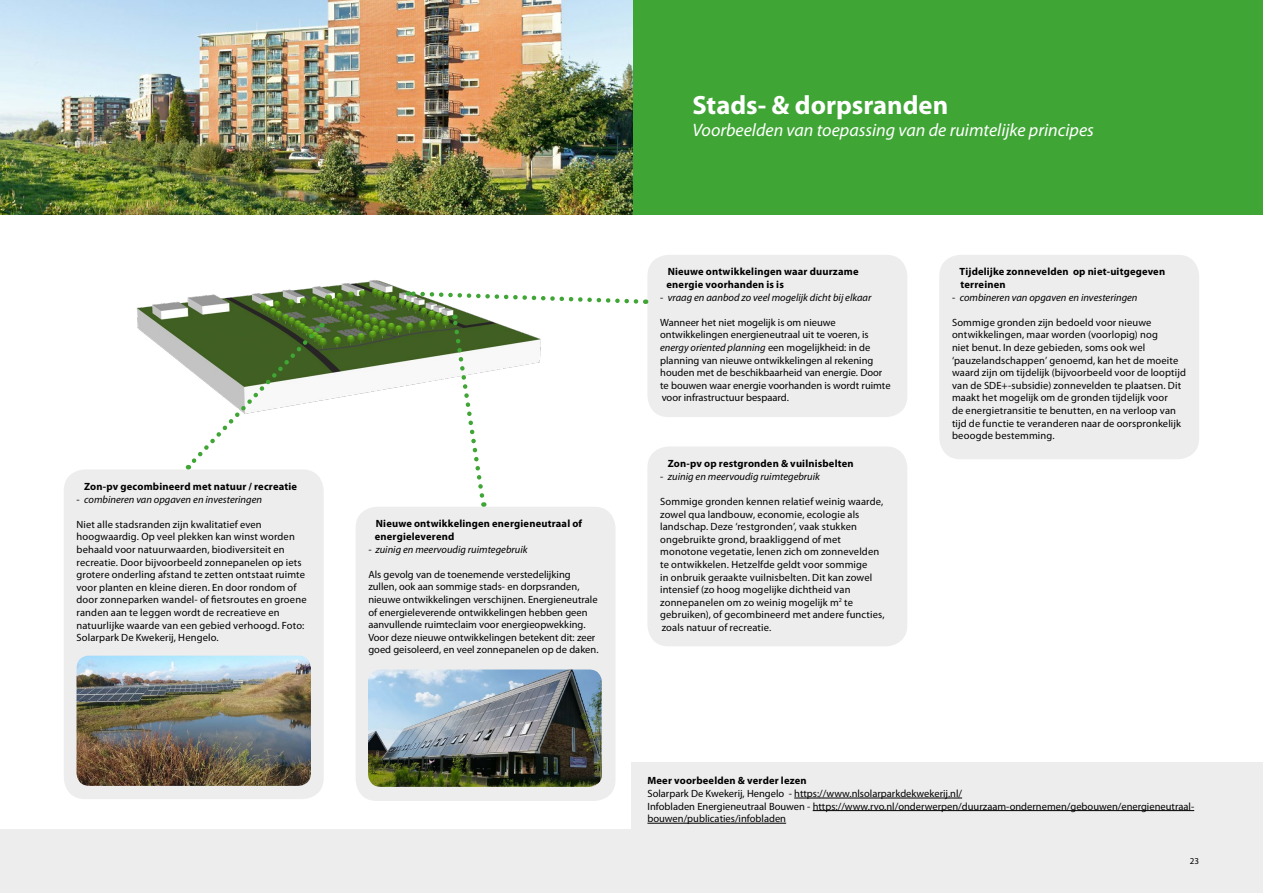
<style>
.page{position:relative;width:1263px;height:893px;background:#fff}
.page>*{position:absolute;margin:0;border:0;box-sizing:border-box;transform-origin:0 0}
.t1{font:700 26.55px "Myriad Pro";color:#fff}
.t2{font:italic 18px "Myriad Pro";color:#fff}
.t3{font:10.5px/12.6px "Myriad Pro";letter-spacing:.01em;color:#000}
.t4{font:700 10.5px/12.6px "Myriad Pro";letter-spacing:.015em;color:#000}
.t5{font:italic 10.5px "Myriad Pro";color:#000}
.t6{font:9px "Myriad Pro";color:#000}
.s1{font-style:normal}
.s2{font-style:italic}
</style>
<div class="page">
<hr style="left:0;top:0;width:1px;height:214px;background:#3fa535">
<div style="left:631px;top:0;width:632px;height:214px;background:#3fa535"></div>
<img style="left:1px;top:0;width:631px;height:214px">
<div style="left:0;top:829px;width:1263px;height:64px;background:#ededed"></div>
<div style="left:356px;top:507px;width:259px;height:294px;background:#ededed;border-radius:21px"></div>
<div style="left:647px;top:255px;width:260px;height:162px;background:#ededed;border-radius:21px"></div>
<img style="left:368px;top:669px;width:234px;height:118px">
<div style="left:64px;top:469px;width:260px;height:330px;background:#ededed;border-radius:21px"></div>
<div style="left:647px;top:446px;width:260px;height:200px;background:#ededed;border-radius:21px"></div>
<img style="left:77px;top:655px;width:234px;height:131px">
<div style="left:631px;top:762px;width:632px;height:131px;background:#ededed"></div>
<hr style="left:794px;top:798px;width:168px;height:1px;background:#000">
<hr style="left:813px;top:810px;width:381px;height:1px;background:#000">
<hr style="left:647px;top:823px;width:139px;height:1px;background:#000">
<img style="left:73px;top:142px;width:485px;height:258px">
<svg style="left:408px;top:289px;width:238px;height:17px"></svg>
<svg style="left:188px;top:322px;width:137px;height:147px"></svg>
<svg style="left:450px;top:315px;width:37px;height:192px"></svg>
<div style="left:939px;top:255px;width:260px;height:204px;background:#ededed;border-radius:21px"></div>
<p class="t4" style="left:84px;top:480px;width:215px">Zon-pv gecombineerd met natuur / recreatie</p>
<p class="t5" style="left:77px;top:493px;width:187px"><span class="s1">-</span> combineren van opgaven en investeringen</p>
<p class="t3" style="left:77px;top:518px;width:232px">Niet alle stadsranden zijn kwalitatief even hoogwaardig. Op veel plekken kan winst worden behaald voor natuurwaarden, biodiversiteit en recreatie. Door bijvoorbeeld zonnepanelen op iets grotere onderling afstand te zetten ontstaat ruimte voor planten en kleine dieren. En door rondom of door zonneparken wandel- of fietsroutes en groene randen aan te leggen wordt de recreatieve en natuurlijke waarde van een gebied verhoogd. Foto:<br>Solarpark De Kwekerij, Hengelo.</p>
<h1 class="t1" style="left:692px;top:88px;width:257px">Stads- &amp; dorpsranden</h1>
<h2 class="t2" style="left:692px;top:119px;width:403px">Voorbeelden van toepassing van de ruimtelijke principes</h2>
<p class="t4" style="left:375px;top:517px;width:209px">Nieuwe ontwikkelingen energieneutraal of energieleverend</p>
<p class="t5" style="left:368px;top:543px;width:161px">- zuinig en meervoudig ruimtegebruik</p>
<p class="t3" style="left:368px;top:568px;width:232px">Als gevolg van de toenemende verstedelijking zullen, ook aan sommige stads- en dorpsranden, nieuwe ontwikkelingen verschijnen. Energieneutrale of energieleverende ontwikkelingen hebben geen aanvullende ruimteclaim voor energieopwekking.<br>Voor deze nieuwe ontwikkelingen betekent dit: zeer goed geisoleerd, en veel zonnepanelen op de daken.</p>
<p class="t4" style="left:666px;top:265px;width:193px">Nieuwe ontwikkelingen waar duurzame energie voorhanden is is</p>
<p class="t5" style="left:660px;top:291px;width:213px"><span class="s1">-</span> vraag en aanbod zo veel mogelijk dicht bij elkaar</p>
<p class="t3" style="left:660px;top:316px;width:232px">Wanneer het niet mogelijk is om nieuwe ontwikkelingen energieneutraal uit te voeren, is <span class="s2">energy oriented planning</span> een mogelijkheid: in de planning van nieuwe ontwikkelingen al rekening houden met de beschikbaarheid van energie. Door te bouwen waar energie voorhanden is wordt ruimte voor infrastructuur bespaard.</p>
<p class="t4" style="left:668px;top:457px;width:188px">Zon-pv op restgronden &amp; vuilnisbelten</p>
<p class="t5" style="left:660px;top:470px;width:161px"><span class="s1">-</span> zuinig en meervoudig ruimtegebruik</p>
<p class="t3" style="left:660px;top:495px;width:226px">Sommige gronden kennen relatief weinig waarde, zowel qua landbouw, economie, ecologie als landschap. Deze ‘restgronden’, vaak stukken ongebruikte grond, braakliggend of met monotone vegetatie, lenen zich om zonnevelden te ontwikkelen. Hetzelfde geldt voor sommige<br>in onbruik geraakte vuilnisbelten. Dit kan zowel intensief (zo hoog mogelijke dichtheid van zonnepanelen om zo weinig mogelijk m<sup>2</sup> te gebruiken), of gecombineerd met andere functies, zoals natuur of recreatie.</p>
<p class="t4" style="left:959px;top:265px;width:207px">Tijdelijke zonnevelden op niet-uitgegeven terreinen</p>
<p class="t5" style="left:952px;top:291px;width:187px"><span class="s1">-</span> combineren van opgaven en investeringen</p>
<p class="t3" style="left:952px;top:316px;width:235px">Sommige gronden zijn bedoeld voor nieuwe ontwikkelingen, maar worden (voorlopig) nog<br>niet benut. In deze gebieden, soms ook wel ‘pauzelandschappen’ genoemd, kan het de moeite waard zijn om tijdelijk (bijvoorbeeld voor de looptijd van de SDE+-subsidie) zonnevelden te plaatsen. Dit maakt het mogelijk om de gronden tijdelijk voor<br>de energietransitie te benutten, en na verloop van tijd de functie te veranderen naar de oorspronkelijk beoogde bestemming.</p>
<p class="t4" style="left:647px;top:774px;width:161px">Meer voorbeelden &amp; verder lezen</p>
<p class="t3" style="left:647px;top:787px;width:548px">Solarpark De Kwekerij, Hengelo - https://www.nlsolarparkdekwekerij.nl/<br>Infobladen Energieneutraal Bouwen - https://www.rvo.nl/onderwerpen/duurzaam-ondernemen/gebouwen/energieneutraal&shy;bouwen/publicaties/infobladen</p>
<p class="t6" style="left:1190px;top:856px;width:11px">23</p>
</div>
